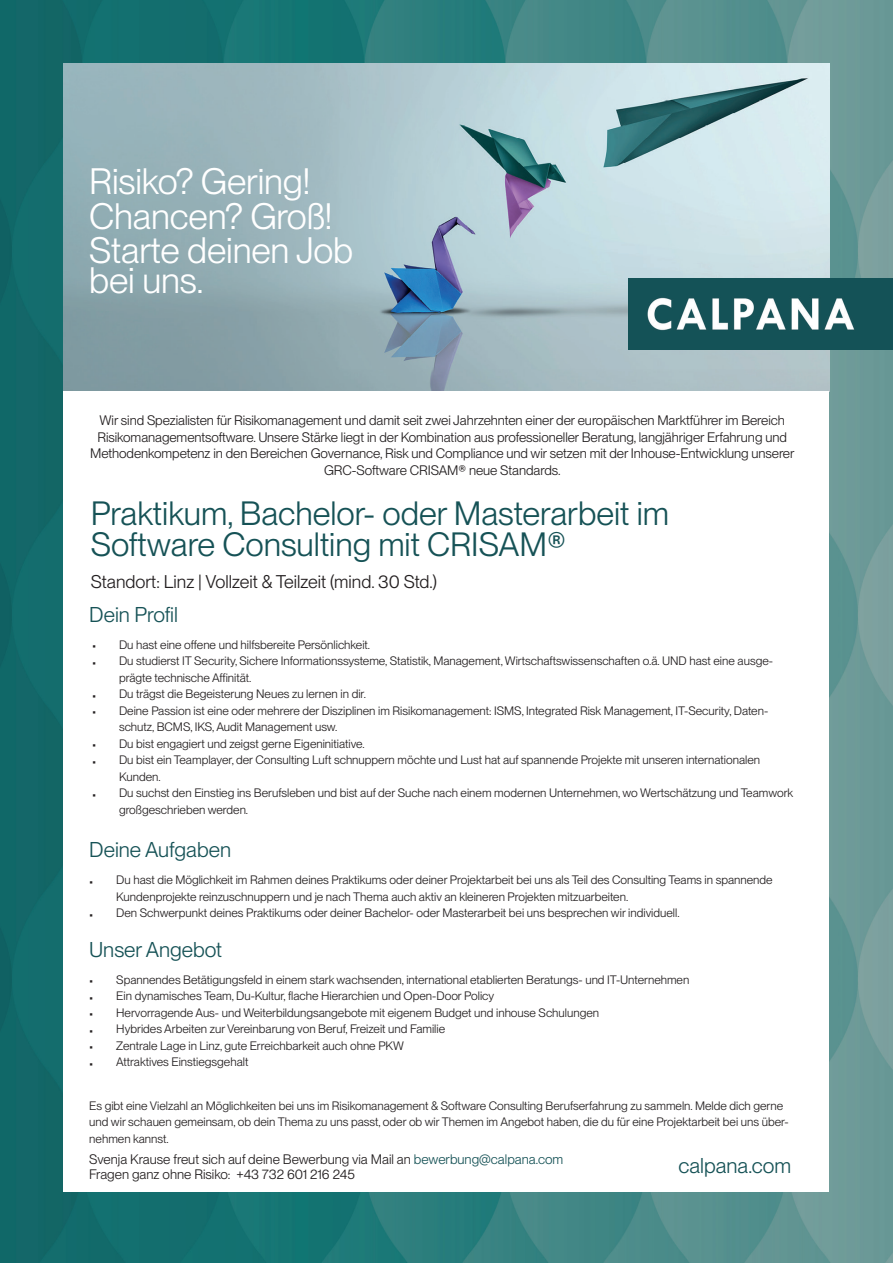
<style>
.page{position:relative;width:893px;height:1263px;background:#fff}
.page>*{position:absolute;margin:0;border:0;box-sizing:border-box;transform-origin:0 0}
.t1{font:36px/34.2px "PP Neue Montreal";letter-spacing:-.005em;color:#fff}
.t2{font:33px/31.5px "PP Neue Montreal";color:#165256}
.t3{font:21px "PP Neue Montreal";color:#165256}
.t4{font:18px "PP Neue Montreal";color:#231f20}
.t5{font:13.5px/16.5px "PP Neue Montreal";letter-spacing:-.005em;color:#231f20;text-align:center}
.t6{font:12px/16.5px "PP Neue Montreal";color:#231f20}
.s1{color:#165256}
</style>
<div class="page">
<img style="left:0;top:0;width:893px;height:1263px">
<img style="left:64px;top:64px;width:765px;height:327px">
<div style="left:64px;top:391px;width:765px;height:800px;background:#fff"></div>
<img style="left:628px;top:279px;width:265px;height:70px">
<h1 class="t1" style="left:89px;top:164px;width:265px">Risiko? Gering!<br>Chancen? Groß!<br>Starte deinen Job</h1>
<h1 class="t1" style="left:89px;top:263px;width:116px">bei uns.</h1>
<p class="t5" style="left:90px;top:412px;width:706px">Wir sind Spezialisten für Risikomanagement und damit seit zwei Jahrzehnten einer der europäischen Marktführer im Bereich Risikomanagementsoftware. Unsere Stärke liegt in der Kombination aus professioneller Beratung, langjähriger Erfahrung und Methodenkompetenz in den Bereichen Governance, Risk und Compliance und wir setzen mit der Inhouse-Entwicklung unserer GRC-Software CRISAM® neue Standards.</p>
<h2 class="t2" style="left:91px;top:497px;width:580px">Praktikum, Bachelor- oder Masterarbeit im<br>Software Consulting mit CRISAM®</h2>
<h3 class="t4" style="left:91px;top:571px;width:348px">Standort: Linz | Vollzeit &amp; Teilzeit (mind. 30 Std.)</h3>
<h3 class="t3" style="left:89px;top:602px;width:90px">Dein Profil</h3>
<p class="t6" style="left:92px;top:636px;width:280px">• Du hast eine offene und hilfsbereite Persönlichkeit.</p>
<p class="t6" style="left:119px;top:653px;width:655px;text-indent:-27px">• Du studierst IT Security, Sichere Informationssysteme, Statistik, Management, Wirtschaftswissenschaften o.ä. UND hast eine ausge&shy;prägte technische Affinität.</p>
<p class="t6" style="left:92px;top:686px;width:275px">• Du trägst die Begeisterung Neues zu lernen in dir.</p>
<p class="t6" style="left:119px;top:702px;width:651px;text-indent:-27px">• Deine Passion ist eine oder mehrere der Disziplinen im Risikomanagement: ISMS, Integrated Risk Management, IT-Security, Daten&shy;schutz, BCMS, IKS, Audit Management usw.</p>
<p class="t6" style="left:92px;top:735px;width:274px">• Du bist engagiert und zeigst gerne Eigeninitiative.</p>
<p class="t6" style="left:119px;top:752px;width:643px;text-indent:-27px">• Du bist ein Teamplayer, der Consulting Luft schnuppern möchte und Lust hat auf spannende Projekte mit unseren internationalen<br>Kunden.</p>
<p class="t6" style="left:119px;top:785px;width:676px;text-indent:-27px">• Du suchst den Einstieg ins Berufsleben und bist auf der Suche nach einem modernen Unternehmen, wo Wertschätzung und Teamwork großgeschrieben werden.</p>
<h3 class="t3" style="left:89px;top:838px;width:143px">Deine Aufgaben</h3>
<p class="t6" style="left:116px;top:872px;width:658px;text-indent:-27px">• Du hast die Möglichkeit im Rahmen deines Praktikums oder deiner Projektarbeit bei uns als Teil des Consulting Teams in spannende<br>Kundenprojekte reinzuschnuppern und je nach Thema auch aktiv an kleineren Projekten mitzuarbeiten.</p>
<p class="t6" style="left:89px;top:905px;width:592px">• Den Schwerpunkt deines Praktikums oder deiner Bachelor- oder Masterarbeit bei uns besprechen wir individuell.</p>
<h3 class="t3" style="left:89px;top:937px;width:134px">Unser Angebot</h3>
<p class="t6" style="left:89px;top:971px;width:602px">• Spannendes Betätigungsfeld in einem stark wachsenden, international etablierten Beratungs- und IT-Unternehmen</p>
<p class="t6" style="left:89px;top:987px;width:406px">• Ein dynamisches Team, Du-Kultur, flache Hierarchien und Open-Door Policy</p>
<p class="t6" style="left:89px;top:1004px;width:511px">• Hervorragende Aus- und Weiterbildungsangebote mit eigenem Budget und inhouse Schulungen</p>
<p class="t6" style="left:89px;top:1020px;width:357px">• Hybrides Arbeiten zur Vereinbarung von Beruf, Freizeit und Familie</p>
<p class="t6" style="left:89px;top:1037px;width:316px">• Zentrale Lage in Linz, gute Erreichbarkeit auch ohne PKW</p>
<p class="t6" style="left:89px;top:1053px;width:161px">• Attraktives Einstiegsgehalt</p>
<p class="t6" style="left:89px;top:1097px;width:701px">Es gibt eine Vielzahl an Möglichkeiten bei uns im Risikomanagement &amp; Software Consulting Berufserfahrung zu sammeln. Melde dich gerne und wir schauen gemeinsam, ob dein Thema zu uns passt, oder ob wir Themen im Angebot haben, die du für eine Projektarbeit bei uns über&shy;nehmen kannst.</p>
<p class="t5" style="left:89px;top:1151px;width:476px;line-height:15px;text-align:left">Svenja Krause freut sich auf deine Bewerbung via Mail an <span class="s1">bewerbung@calpana.com<br></span>Fragen ganz ohne Risiko: +43 732 601 216 245</p>
<h3 class="t3" style="left:678px;top:1153px;width:114px">calpana.com</h3>
</div>
